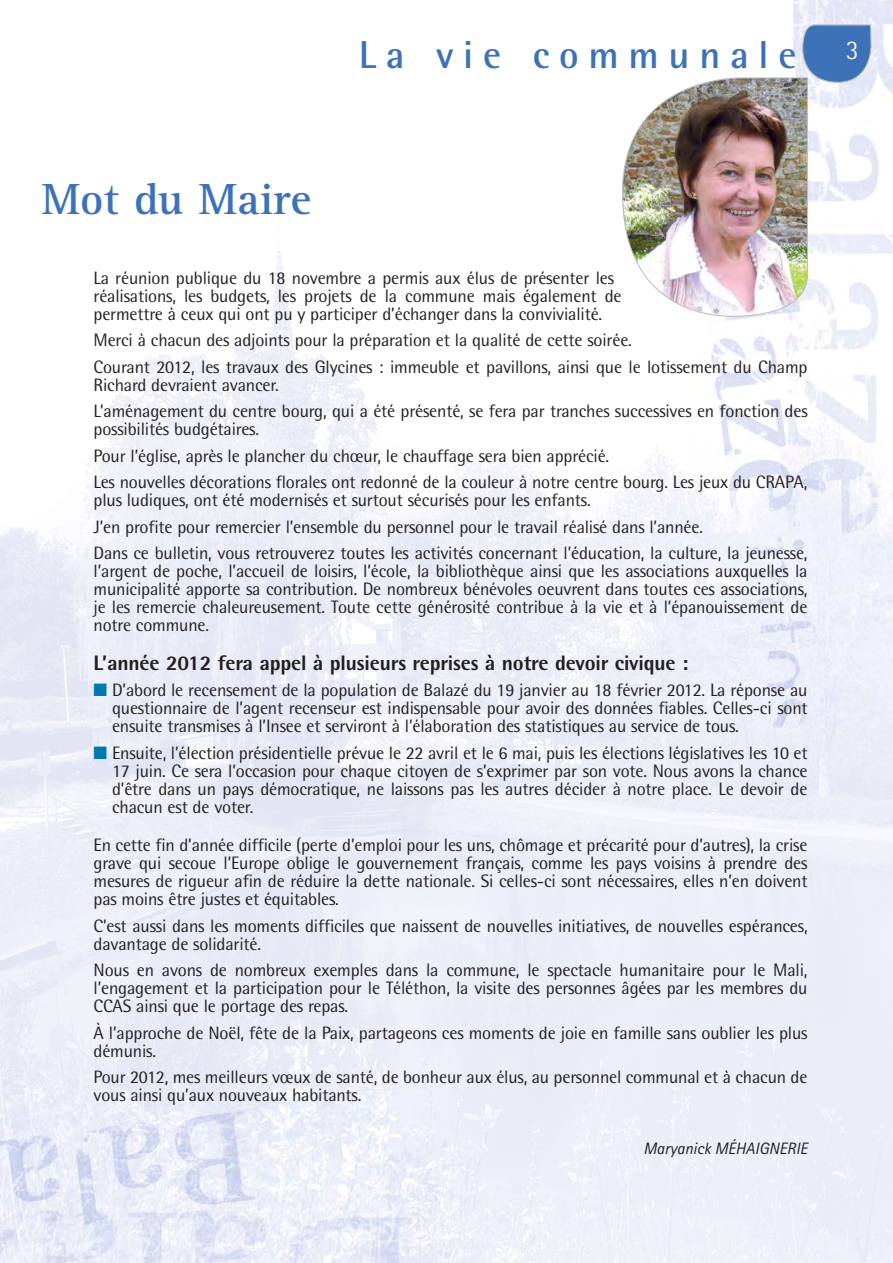
<style>
.page{position:relative;width:893px;height:1263px;background:#fff}
.page>*{position:absolute;margin:0;border:0;box-sizing:border-box;transform-origin:0 0}
.t1{font:700 45px "Rotis Serif";color:#3d71b8}
.t2{font:700 39px "Rotis Semi Sans";letter-spacing:.25em;color:#3d71b8}
.t3{font:300 27px "Rotis Semi Sans";color:#fff}
.t4{font:800 21px "Rotis Semi Sans";letter-spacing:-.01em;color:#231f20}
.t5{font:18px/18px "Rotis Semi Sans";letter-spacing:-.01em;color:#231f20}
.t6{font:italic 16.5px "Rotis Sans Serif";color:#231f20}
</style>
<div class="page">
<img style="left:658px;top:0;width:235px;height:727px">
<img style="left:0;top:251px;width:376px;height:840px">
<img style="left:376px;top:424px;width:282px;height:157px">
<img style="left:860px;top:205px;width:33px;height:1058px">
<div style="left:434px;top:1119px;width:266px;height:144px;background:#edeff8"></div>
<img style="left:411px;top:1091px;width:23px;height:172px">
<img style="left:0;top:1091px;width:411px;height:172px">
<img style="left:622px;top:24px;width:250px;height:293px">
<svg style="left:94px;top:684px;width:13px;height:12px"></svg>
<svg style="left:94px;top:746px;width:13px;height:13px"></svg>
<h2 class="t2" style="left:359px;top:41px;width:439px">La vie communale</h2>
<h3 class="t3" style="left:846px;top:40px;width:15px">3</h3>
<h1 class="t1" style="left:42px;top:183px;width:271px">Mot du Maire</h1>
<p class="t5" style="left:94px;top:270px;width:529px">La réunion publique du 18 novembre a permis aux élus de présenter les réalisations, les budgets, les projets de la commune mais également de permettre à ceux qui ont pu y participer d’échanger dans la convivialité.</p>
<p class="t5" style="left:94px;top:329px;width:715px;line-height:26.5px">Merci à chacun des adjoints pour la préparation et la qualité de cette soirée.<br>Courant 2012, les travaux des Glycines : immeuble et pavillons, ainsi que le lotissement du Champ</p>
<p class="t5" style="left:94px;top:373px;width:716px;line-height:26.5px">Richard devraient avancer.<br>L’aménagement du centre bourg, qui a été présenté, se fera par tranches successives en fonction des</p>
<p class="t5" style="left:94px;top:418px;width:715px;line-height:26.5px">possibilités budgétaires.<br>Pour l’église, après le plancher du chœur, le chauffage sera bien apprécié.<br>Les nouvelles décorations florales ont redonné de la couleur à notre centre bourg. Les jeux du CRAPA,</p>
<p class="t5" style="left:94px;top:489px;width:716px;line-height:26.5px">plus ludiques, ont été modernisés et surtout sécurisés pour les enfants.<br>J’en profite pour remercier l’ensemble du personnel pour le travail réalisé dans l’année.<br>Dans ce bulletin, vous retrouverez toutes les activités concernant l’éducation, la culture, la jeunesse,</p>
<p class="t5" style="left:94px;top:564px;width:716px;text-align:justify">l’argent de poche, l’accueil de loisirs, l’école, la bibliothèque ainsi que les associations auxquelles la municipalité apporte sa contribution. De nombreux bénévoles oeuvrent dans toutes ces associations, je les remercie chaleureusement. Toute cette générosité contribue à la vie et à l’épanouissement de notre commune.</p>
<p class="t4" style="left:94px;top:655px;width:596px">L’année 2012 fera appel à plusieurs reprises à notre devoir civique :</p>
<p class="t5" style="left:112px;top:683px;width:697px;text-align:justify">D’abord le recensement de la population de Balazé du 19 janvier au 18 février 2012. La réponse au questionnaire de l’agent recenseur est indispensable pour avoir des données fiables. Celles-ci sont ensuite transmises à l’Insee et serviront à l’élaboration des statistiques au service de tous.</p>
<p class="t5" style="left:112px;top:746px;width:697px;text-align:justify">Ensuite, l’élection présidentielle prévue le 22 avril et le 6 mai, puis les élections législatives les 10 et 17 juin. Ce sera l’occasion pour chaque citoyen de s’exprimer par son vote. Nous avons la chance d’être dans un pays démocratique, ne laissons pas les autres décider à notre place. Le devoir de chacun est de voter.</p>
<p class="t5" style="left:94px;top:838px;width:716px;text-align:justify">En cette fin d’année difficile (perte d’emploi pour les uns, chômage et précarité pour d’autres), la crise grave qui secoue l’Europe oblige le gouvernement français, comme les pays voisins à prendre des mesures de rigueur afin de réduire la dette nationale. Si celles-ci sont nécessaires, elles n’en doivent pas moins être justes et équitables.</p>
<p class="t5" style="left:94px;top:919px;width:716px">C’est aussi dans les moments difficiles que naissent de nouvelles initiatives, de nouvelles espérances, davantage de solidarité.</p>
<p class="t5" style="left:94px;top:963px;width:715px;text-align:justify">Nous en avons de nombreux exemples dans la commune, le spectacle humanitaire pour le Mali, l’engagement et la participation pour le Téléthon, la visite des personnes âgées par les membres du CCAS ainsi que le portage des repas.</p>
<p class="t5" style="left:94px;top:1025px;width:716px">À l’approche de Noël, fête de la Paix, partageons ces moments de joie en famille sans oublier les plus démunis.</p>
<p class="t5" style="left:94px;top:1070px;width:715px">Pour 2012, mes meilleurs vœux de santé, de bonheur aux élus, au personnel communal et à chacun de vous ainsi qu’aux nouveaux habitants.</p>
<p class="t6" style="left:643px;top:1143px;width:166px">Maryanick MÉHAIGNERIE</p>
</div>
